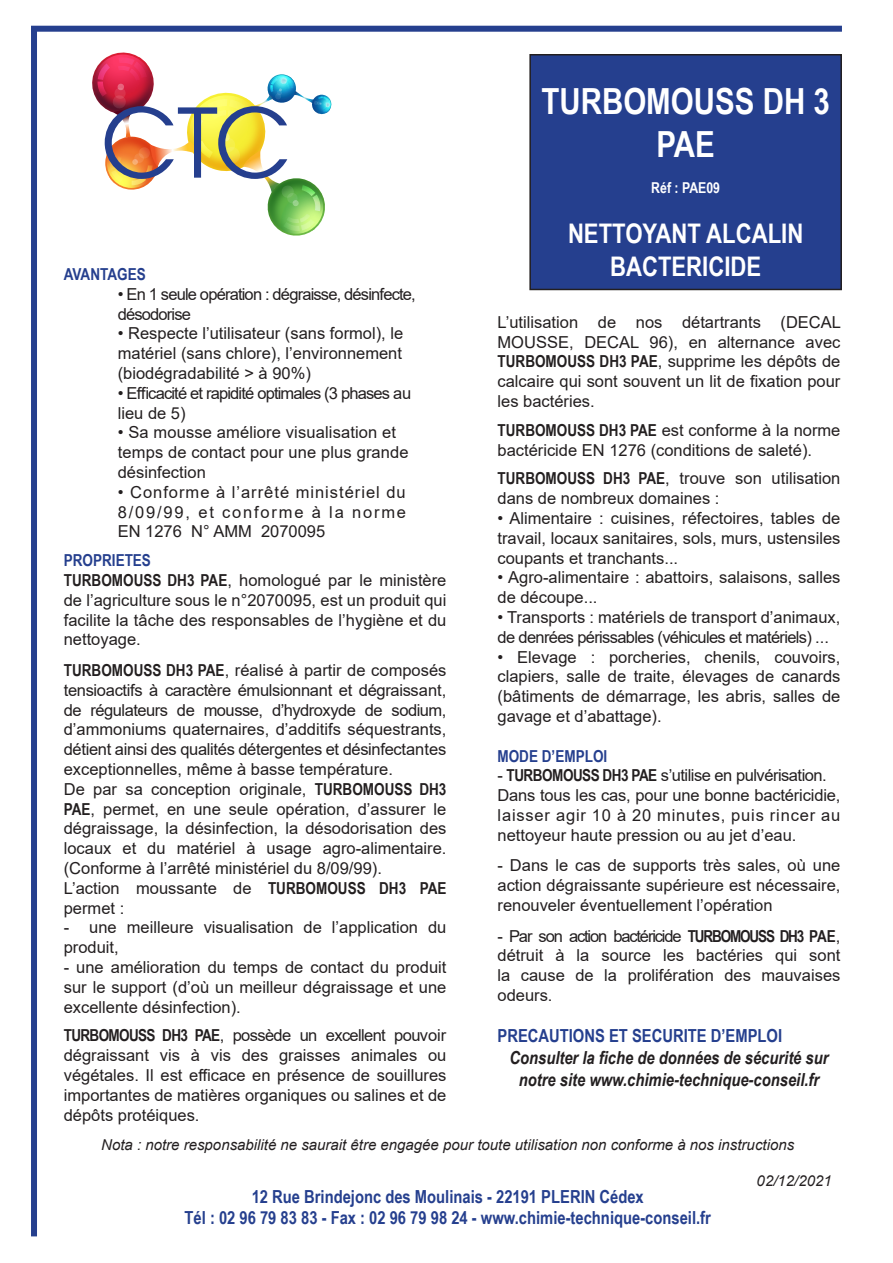
<style>
.page{position:relative;width:893px;height:1263px;background:#fff}
.page>*{position:absolute;margin:0;border:0;box-sizing:border-box;transform-origin:0 0}
.t1{font:700 36px "Arial Narrow";color:#fff}
.t2{font:700 27px "Arial Narrow";color:#fff}
.t3{font:700 18px "Arial Narrow";color:#253f8e}
.t4{font:italic 700 18px/21.6px "Arial Narrow";color:#231f20;text-align:center}
.t5{font:16.5px/19.8px "Arial";color:#231f20;text-align:justify}
.t6{font:16.5px/19.8px "Arial";letter-spacing:-.05em;color:#231f20}
.t7{font:16.5px/19.8px "Arial";letter-spacing:-.04em;color:#231f20}
.t8{font:16.5px/19.8px "Arial";letter-spacing:.06em;color:#231f20}
.t9{font:16.5px "Arial";letter-spacing:-.03em;color:#231f20}
.t10{font:700 16.5px "Arial Narrow";color:#253f8e}
.t11{font:italic 15px "Arial";color:#231f20}
.t12{font:700 15px "Arial Narrow";color:#fff}
.s1{font-family:"Arial Narrow";font-weight:700}
</style>
<div class="page">
<div style="left:530px;top:55px;width:311px;height:234px;background:#253f8e"></div>
<div style="left:529px;top:54px;width:313px;height:236px;border:2px solid #231f20"></div>
<div style="left:31px;top:26px;width:811px;height:6px;background:#253f8e"></div>
<div style="left:31px;top:29px;width:6px;height:1207px;background:#253f8e"></div>
<img style="left:92px;top:52px;width:240px;height:184px">
<p class="t10" style="left:64px;top:262px;width:83px">AVANTAGES</p>
<p class="t6" style="left:118px;top:284px;width:300px">• En 1 seule opération : dégraisse, désinfecte, désodorise</p>
<p class="t5" style="left:118px;top:323px;width:287px">• Respecte l’utilisateur (sans formol), le matériel (sans chlore), l’environnement (biodégradabilité &gt; à 90%)</p>
<p class="t6" style="left:118px;top:383px;width:295px">• Efficacité et rapidité optimales (3 phases au lieu de 5)</p>
<p class="t5" style="left:118px;top:422px;width:292px;text-align:left">• Sa mousse améliore visualisation et temps de contact pour une plus grande désinfection</p>
<p class="t8" style="left:118px;top:482px;width:290px">• Conforme à l’arrêté ministériel du<br>8/09/99, et conforme à la norme</p>
<p class="t5" style="left:118px;top:521px;width:209px">EN 1276 N° AMM 2070095</p>
<p class="t10" style="left:64px;top:548px;width:89px">PROPRIETES</p>
<p class="t5" style="left:64px;top:570px;width:384px"><span class="s1">TURBOMOUSS DH3 PAE</span>, homologué par le ministère de l’agriculture sous le n°2070095, est un produit qui facilite la tâche des responsables de l’hygiène et du nettoyage.</p>
<p class="t5" style="left:64px;top:660px;width:384px"><span class="s1">TURBOMOUSS DH3 PAE</span>, réalisé à partir de composés tensioactifs à caractère émulsionnant et dégraissant, de régulateurs de mousse, d’hydroxyde de sodium,</p>
<p class="t5" style="left:64px;top:719px;width:384px">d’ammoniums quaternaires, d’additifs séquestrants, détient ainsi des qualités détergentes et désinfectantes exceptionnelles, même à basse température.</p>
<p class="t5" style="left:64px;top:779px;width:384px">De par sa conception originale, <span class="s1">TURBOMOUSS DH3<br>PAE</span>, permet, en une seule opération, d’assurer le dégraissage, la désinfection, la désodorisation des locaux et du matériel à usage agro-alimentaire. (Conforme à l’arrêté ministériel du 8/09/99).</p>
<p class="t5" style="left:64px;top:878px;width:384px">L’action moussante de <span class="s1">TURBOMOUSS DH3 PAE</span></p>
<p class="t5" style="left:64px;top:898px;width:62px">permet :</p>
<p class="t5" style="left:64px;top:917px;width:384px">- une meilleure visualisation de l’application du</p>
<p class="t5" style="left:64px;top:937px;width:57px">produit,</p>
<p class="t5" style="left:64px;top:957px;width:384px">- une amélioration du temps de contact du produit sur le support (d’où un meilleur dégraissage et une excellente désinfection).</p>
<p class="t5" style="left:64px;top:1025px;width:384px"><span class="s1">TURBOMOUSS DH3 PAE</span>, possède un excellent pouvoir dégraissant vis à vis des graisses animales ou</p>
<p class="t5" style="left:64px;top:1065px;width:384px">végétales. Il est efficace en présence de souillures importantes de matières organiques ou salines et de dépôts protéiques.</p>
<p class="t1" style="left:541px;top:74px;width:290px">TURBOMOUSS DH 3</p>
<p class="t1" style="left:656px;top:117px;width:60px">PAE</p>
<p class="t12" style="left:651px;top:176px;width:70px">Réf : PAE09</p>
<p class="t2" style="left:568px;top:213px;width:237px">NETTOYANT ALCALIN</p>
<p class="t2" style="left:610px;top:246px;width:153px">BACTERICIDE</p>
<p class="t5" style="left:497px;top:312px;width:345px">L’utilisation de nos détartrants (DECAL MOUSSE, DECAL 96), en alternance avec <span class="s1">TURBOMOUSS DH3 PAE</span>, supprime les dépôts de calcaire qui sont souvent un lit de fixation pour les bactéries.</p>
<p class="t5" style="left:497px;top:420px;width:344px"><span class="s1">TURBOMOUSS DH3 PAE</span> est conforme à la norme bactéricide EN 1276 (conditions de saleté).</p>
<p class="t5" style="left:497px;top:469px;width:344px"><span class="s1">TURBOMOUSS DH3 PAE</span>, trouve son utilisation dans de nombreux domaines :</p>
<p class="t5" style="left:497px;top:508px;width:344px">• Alimentaire : cuisines, réfectoires, tables de travail, locaux sanitaires, sols, murs, ustensiles coupants et tranchants...</p>
<p class="t5" style="left:497px;top:568px;width:344px">• Agro-alimentaire : abattoirs, salaisons, salles de découpe...</p>
<p class="t7" style="left:497px;top:607px;width:344px">• Transports : matériels de transport d’animaux, de denrées périssables (véhicules et matériels) ...</p>
<p class="t5" style="left:497px;top:647px;width:344px">• Elevage : porcheries, chenils, couvoirs,</p>
<p class="t5" style="left:497px;top:667px;width:344px">clapiers, salle de traite, élevages de canards (bâtiments de démarrage, les abris, salles de gavage et d’abattage).</p>
<p class="t10" style="left:497px;top:743px;width:111px">MODE D’EMPLOI</p>
<p class="t9" style="left:497px;top:764px;width:331px">- <span class="s1">TURBOMOUSS DH3 PAE</span> s’utilise en pulvérisation.</p>
<p class="t5" style="left:497px;top:785px;width:344px">Dans tous les cas, pour une bonne bactéricidie, laisser agir 10 à 20 minutes, puis rincer au</p>
<p class="t5" style="left:497px;top:825px;width:301px">nettoyeur haute pression ou au jet d’eau.</p>
<p class="t5" style="left:497px;top:856px;width:344px">- Dans le cas de supports très sales, où une action dégraissante supérieure est nécessaire, renouveler éventuellement l’opération</p>
<p class="t5" style="left:497px;top:926px;width:344px">- Par son action bactéricide <span class="s1">TURBOMOUSS DH3 PAE</span>, détruit à la source les bactéries qui sont</p>
<p class="t5" style="left:497px;top:965px;width:344px">la cause de la prolifération des mauvaises odeurs.</p>
<p class="t3" style="left:497px;top:1022px;width:286px">PRECAUTIONS ET SECURITE D’EMPLOI</p>
<p class="t4" style="left:509px;top:1046px;width:321px">Consulter la fiche de données de sécurité sur notre site www.chimie-technique-conseil.fr</p>
<p class="t11" style="left:101px;top:1134px;width:694px">Nota : notre responsabilité ne saurait être engagée pour toute utilisation non conforme à nos instructions</p>
<p class="t11" style="left:757px;top:1170px;width:77px">02/12/2021</p>
<p class="t3" style="left:252px;top:1183px;width:394px">12 Rue Brindejonc des Moulinais - 22191 PLERIN Cédex</p>
<p class="t3" style="left:185px;top:1204px;width:528px">Tél : 02 96 79 83 83 - Fax : 02 96 79 98 24 - www.chimie-technique-conseil.fr</p>
</div>
